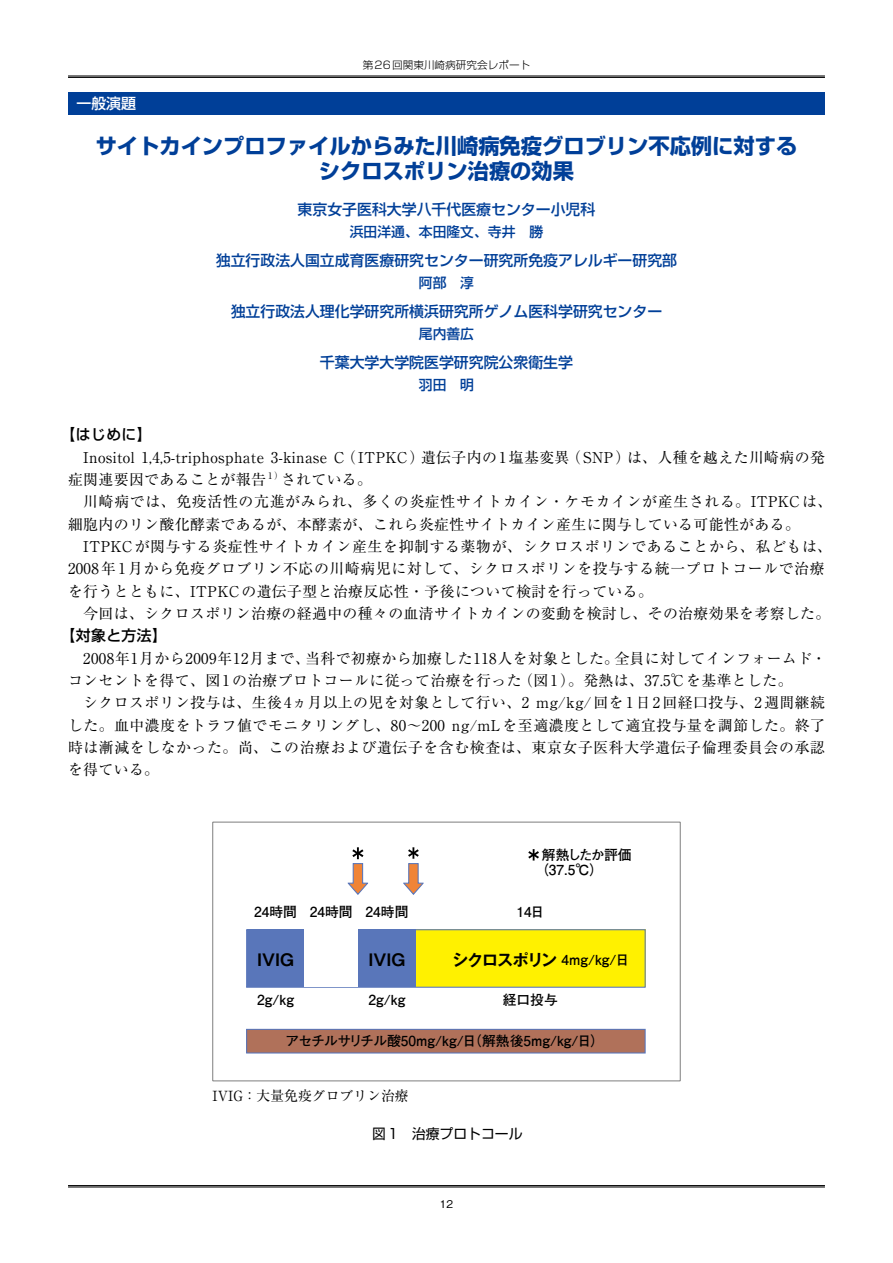
<style>
.page{position:relative;width:893px;height:1263px;background:#fff}
.page>*{position:absolute;margin:0;border:0;box-sizing:border-box;transform-origin:0 0}
.t1{font:700 21.3px/25.5px "Shin Go Pro";color:#003f98;text-align:center}
.t2{font:700 15.9px "Gothic MB101 Pro De";color:#000}
.t3{font:14.85px "Ryumin Pro";letter-spacing:.025em;color:#000}
.t4{font:14.85px "Ryumin Pro";letter-spacing:.045em;color:#000}
.t5{font:500 14.85px "Shin Go Pro";color:#003f98}
.t6{font:500 14.85px "Shin Go Pro";letter-spacing:.025em;color:#000}
.t7{font:500 14.85px "Shin Go Pro";color:#fff}
.t8{font:13.95px "Ryumin Pro";color:#000}
.t9{font:13.95px "Shin Go Pro";color:#000}
.t10{font:700 13.8px "Futo Go B101 Pro";color:#000}
.t11{font:500 13.8px "Shin Go Pro";color:#003f98}
.t12{font:700 13.8px/14.9px "Futo Go B101 Pro";letter-spacing:-.04em;color:#000}
.t13{font:300 10.65px "Shin Go Pro";color:#000}
.t14{font:500 10.65px "Gothic BBB Pro";color:#000}
.s1{font-family:"Gothic MB101 Pro De";font-size:15.9px}
</style>
<div class="page">
<hr style="left:68px;top:75px;width:757px;height:2px;background:#000">
<hr style="left:68px;top:77px;width:757px;height:1px;background:#000">
<hr style="left:68px;top:1185px;width:757px;height:1px;background:#000">
<hr style="left:68px;top:1186px;width:757px;height:1px;background:#000">
<div style="left:68px;top:92px;width:757px;height:23px;background:#003f98"></div>
<svg style="left:213px;top:822px;width:467px;height:259px"></svg>
<svg style="left:347px;top:847px;width:22px;height:49px"></svg>
<svg style="left:403px;top:847px;width:21px;height:49px"></svg>
<svg style="left:528px;top:849px;width:11px;height:11px"></svg>
<p class="t7" style="left:77px;top:91px;width:61px">一般演題</p>
<p class="t13" style="left:363px;top:56px;width:169px">第26回関東川崎病研究会レポート</p>
<p class="t1" style="left:96px;top:131px;width:703px">サイトカインプロファイルからみた川崎病免疫グロブリン不応例に対するシクロスポリン治療の効果</p>
<p class="t5" style="left:298px;top:198px;width:299px">東京女子医科大学八千代医療センター小児科</p>
<p class="t11" style="left:350px;top:220px;width:195px">浜田洋通、本田隆文、寺井　勝</p>
<p class="t5" style="left:216px;top:249px;width:463px">独立行政法人国立成育医療研究センター研究所免疫アレルギー研究部</p>
<p class="t11" style="left:419px;top:271px;width:57px">阿部　淳</p>
<p class="t5" style="left:231px;top:300px;width:433px">独立行政法人理化学研究所横浜研究所ゲノム医科学研究センター</p>
<p class="t11" style="left:419px;top:322px;width:57px">尾内善広</p>
<p class="t5" style="left:320px;top:351px;width:254px">千葉大学大学院医学研究院公衆衛生学</p>
<p class="t11" style="left:419px;top:373px;width:57px">羽田　明</p>
<p class="t6" style="left:61px;top:423px;width:93px">【はじめに】</p>
<p class="t3" style="left:68px;top:446px;width:758px">　Inositol 1,4,5-triphosphate 3-kinase C（ITPKC）遺伝子内の1塩基変異（SNP）は、人種を越えた川崎病の発</p>
<p class="t3" style="left:68px;top:468px;width:306px">症関連要因であることが報告 <sup>1）</sup>されている。</p>
<p class="t4" style="left:68px;top:490px;width:766px">　川崎病では、免疫活性の亢進がみられ、多くの炎症性サイトカイン・ケモカインが産生される。ITPKCは、</p>
<p class="t3" style="left:68px;top:512px;width:733px">細胞内のリン酸化酵素であるが、本酵素が、これら炎症性サイトカイン産生に関与している可能性がある。</p>
<p class="t4" style="left:68px;top:535px;width:766px">　ITPKCが関与する炎症性サイトカイン産生を抑制する薬物が、シクロスポリンであることから、私どもは、</p>
<p class="t3" style="left:68px;top:557px;width:758px">2008年1月から免疫グロブリン不応の川崎病児に対して、シクロスポリンを投与する統一プロトコールで治療</p>
<p class="t3" style="left:68px;top:579px;width:586px">を行うとともに、ITPKCの遺伝子型と治療反応性・予後について検討を行っている。</p>
<p class="t3" style="left:68px;top:602px;width:764px">　今回は、シクロスポリン治療の経過中の種々の血清サイトカインの変動を検討し、その治療効果を考察した。</p>
<p class="t6" style="left:61px;top:623px;width:108px">【対象と方法】</p>
<p class="t3" style="left:68px;top:646px;width:760px">　2008年1月から2009年12月まで、当科で初療から加療した118人を対象とした。全員に対してインフォームド・</p>
<p class="t3" style="left:68px;top:669px;width:726px">コンセントを得て、図1の治療プロトコールに従って治療を行った（図1）。発熱は、37.5℃を基準とした。</p>
<p class="t3" style="left:68px;top:691px;width:758px">　シクロスポリン投与は、生後4ヵ月以上の児を対象として行い、2 mg/kg/回を1日2回経口投与、2週間継続</p>
<p class="t3" style="left:68px;top:713px;width:759px">した。血中濃度をトラフ値でモニタリングし、80～200 ng/mLを至適濃度として適宜投与量を調節した。終了</p>
<p class="t3" style="left:68px;top:736px;width:758px">時は漸減をしなかった。尚、この治療および遺伝子を含む検査は、東京女子医科大学遺伝子倫理委員会の承認</p>
<p class="t3" style="left:68px;top:758px;width:93px">を得ている。</p>
<p class="t12" style="left:535px;top:846px;width:98px;text-indent:7px">解熱したか評価（37.5℃）</p>
<p class="t10" style="left:254px;top:901px;width:156px">24時間 24時間 24時間</p>
<p class="t10" style="left:516px;top:901px;width:30px">14日</p>
<p class="t2" style="left:257px;top:946px;width:38px">IVIG</p>
<p class="t2" style="left:369px;top:946px;width:38px">IVIG</p>
<p class="t10" style="left:452px;top:948px;width:179px"><span class="s1">シクロスポリン</span> 4mg/kg/日</p>
<p class="t10" style="left:257px;top:988px;width:38px">2g/kg</p>
<p class="t10" style="left:369px;top:988px;width:38px">2g/kg</p>
<p class="t10" style="left:503px;top:989px;width:57px">経口投与</p>
<p class="t10" style="left:286px;top:1030px;width:320px">アセチルサリチル酸50mg/kg/日（解熱後5mg/kg/日）</p>
<p class="t8" style="left:213px;top:1085px;width:198px">IVIG：大量免疫グロブリン治療</p>
<p class="t9" style="left:372px;top:1122px;width:152px">図1　治療プロトコール</p>
<p class="t14" style="left:440px;top:1195px;width:15px">12</p>
</div>
